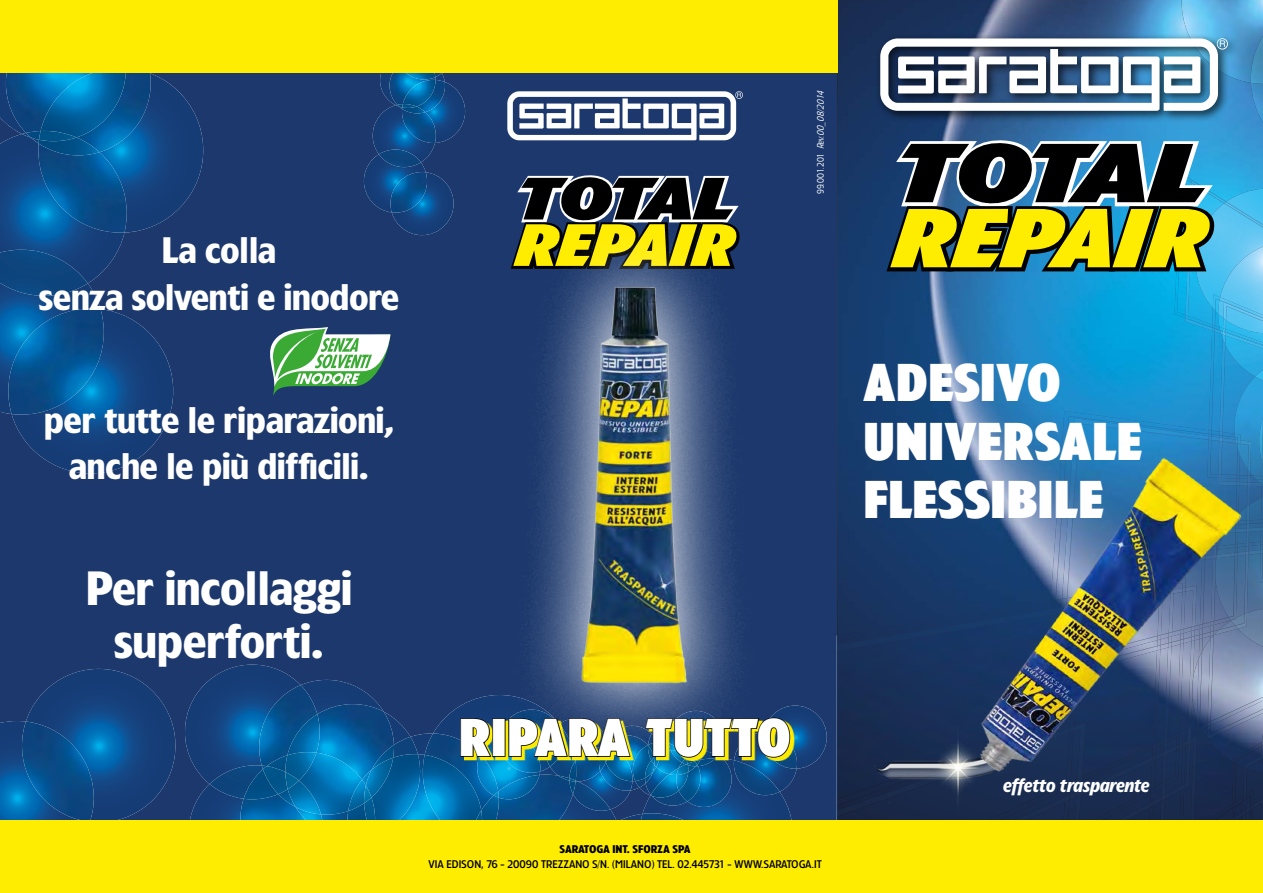
<style>
.page{position:relative;width:1263px;height:893px;background:#fff}
.page>*{position:absolute;margin:0;border:0;box-sizing:border-box;transform-origin:0 0}
.t1{font:800 49.5px/58.5px "TF Forever";color:#fff}
.t2{font:700 45px/52.5px "TF Forever";color:#fff;text-align:center}
.t3{font:700 34.5px/46.5px "TF Forever";color:#fff;text-align:center}
.t4{font:italic 700 18px "TF Forever";color:#fff}
.t5{font:500 10.5px "TF Forever";color:#000}
.t6{font:700 10.5px "TF Forever";color:#000}
.t7{font:italic 9px "TF Forever";color:#fff;scale:.9 1}
.s1{font-style:normal}
</style>
<div class="page">
<div style="left:0;top:72px;width:838px;height:749px;background:#1c386c"></div>
<hr style="left:837px;top:651px;width:1px;height:148px;background:#1b396e">
<svg style="left:837px;top:635px;width:1px;height:16px"></svg>
<hr style="left:837px;top:817px;width:1px;height:74px;background:#1b3b70">
<svg style="left:837px;top:799px;width:1px;height:18px"></svg>
<svg style="left:0;top:72px;width:203px;height:401px"></svg>
<img style="left:26px;top:131px;width:13px;height:9px">
<img style="left:39px;top:137px;width:61px;height:18px">
<img style="left:39px;top:131px;width:38px;height:10px">
<svg style="left:364px;top:72px;width:101px;height:163px"></svg>
<img style="left:402px;top:107px;width:23px;height:6px">
<img style="left:402px;top:104px;width:15px;height:4px">
<img style="left:838px;top:0;width:425px;height:427px">
<img style="left:1185px;top:319px;width:27px;height:12px">
<img style="left:1174px;top:173px;width:52px;height:145px">
<img style="left:1188px;top:319px;width:24px;height:8px">
<img style="left:1185px;top:180px;width:41px;height:139px">
<img style="left:1215px;top:345px;width:5px;height:79px">
<img style="left:1225px;top:377px;width:9px;height:47px">
<img style="left:1220px;top:345px;width:2px;height:79px">
<img style="left:1222px;top:345px;width:3px;height:79px">
<img style="left:1209px;top:331px;width:3px;height:93px">
<img style="left:1211px;top:332px;width:4px;height:92px">
<img style="left:1051px;top:411px;width:158px;height:16px">
<img style="left:1055px;top:416px;width:154px;height:11px">
<img style="left:1226px;top:189px;width:37px;height:13px">
<img style="left:1195px;top:203px;width:68px;height:105px">
<img style="left:1224px;top:227px;width:39px;height:1px">
<img style="left:1224px;top:202px;width:39px;height:25px">
<img style="left:1213px;top:294px;width:7px;height:5px">
<img style="left:1225px;top:348px;width:38px;height:29px">
<img style="left:1225px;top:345px;width:38px;height:3px">
<img style="left:1226px;top:321px;width:37px;height:8px">
<img style="left:1226px;top:329px;width:37px;height:16px">
<img style="left:1220px;top:247px;width:43px;height:50px">
<img style="left:1226px;top:318px;width:37px;height:3px">
<img style="left:1219px;top:297px;width:44px;height:5px">
<img style="left:1226px;top:302px;width:37px;height:16px">
<svg style="left:1212px;top:299px;width:14px;height:46px"></svg>
<img style="left:1234px;top:377px;width:29px;height:50px">
<svg style="left:1255px;top:370px;width:8px;height:10px"></svg>
<img style="left:1181px;top:0;width:82px;height:83px">
<img style="left:1251px;top:36px;width:12px;height:86px">
<img style="left:1259px;top:418px;width:3px;height:9px">
<div style="left:874px;top:33px;width:365px;height:90px;background:#000;opacity:.75"></div>
<svg style="left:880px;top:38px;width:348px;height:73px"></svg>
<svg style="left:507px;top:91px;width:236px;height:49px"></svg>
<svg style="left:882px;top:136px;width:337px;height:141px"></svg>
<svg style="left:506px;top:164px;width:239px;height:110px"></svg>
<svg style="left:0;top:665px;width:827px;height:156px"></svg>
<svg style="left:263px;top:319px;width:127px;height:77px"></svg>
<div style="left:508px;top:213px;width:251px;height:544px;background:#fff;opacity:.94"></div>
<img style="left:554px;top:267px;width:155px;height:449px">
<div style="left:0;top:821px;width:1263px;height:72px;background:#ffed00"></div>
<div style="left:0;top:0;width:838px;height:72px;background:#ffed00"></div>
<img style="left:838px;top:427px;width:425px;height:394px">
<img style="left:920px;top:716px;width:76px;height:98px">
<p class="t3" style="left:39px;top:226px;width:362px">La colla<br>senza solventi e inodore</p>
<p class="t7" style="left:815px;top:194px;width:119px;rotate:-90deg"><span class="s1">9 9 . 0 0 1 . 2 0 1</span> Rev.00_08/2014</p>
<p class="t3" style="left:44px;top:396px;width:352px">per tutte le riparazioni, anche le più difficili.</p>
<h2 class="t2" style="left:86px;top:561px;width:268px">Per incollaggi superforti.</h2>
<h1 class="t1" style="left:459px;top:708px;width:334px">RIPARA TUTTO</h1>
<p class="t6" style="left:560px;top:842px;width:133px">SARATOGA INT. SFORZA SPA</p>
<p class="t5" style="left:428px;top:857px;width:395px">VIA EDISON, 76 - 20090 TREZZANO S/N. (MILANO) TEL. 02.445731 - WWW.SARATOGA.IT</p>
<h1 class="t1" style="left:863px;top:353px;width:280px">ADESIVO<br>UNIVERSALE<br>FLESSIBILE</h1>
<p class="t4" style="left:1003px;top:775px;width:148px">effetto trasparente</p>
</div>
